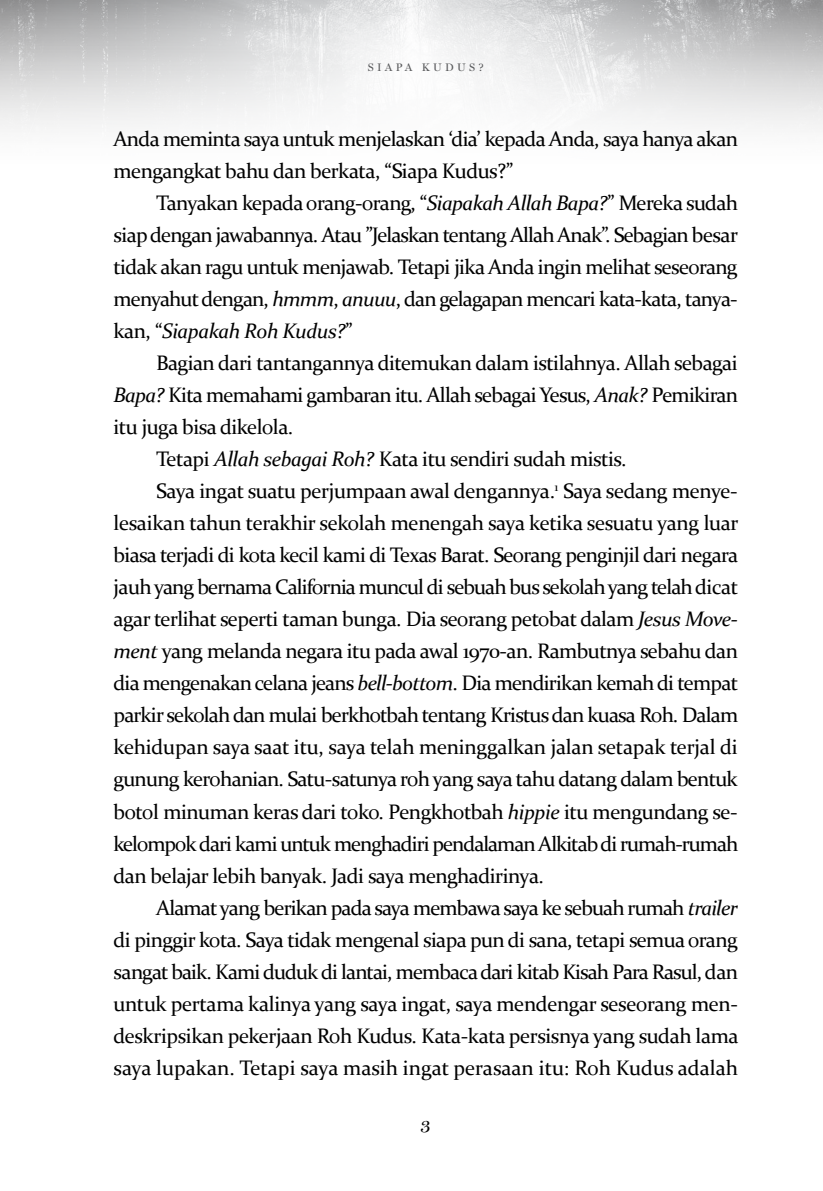
<style>
.page{position:relative;width:823px;height:1191px;background:#fff}
.page>*{position:absolute;margin:0;border:0;box-sizing:border-box;transform-origin:0 0}
.t1{font:21px/32px "Constantia";letter-spacing:-.035em;color:#000}
.t2{font:21px "Constantia";letter-spacing:-.01em;color:#000}
.t3{font:21px "Constantia";letter-spacing:-.015em;color:#000}
.t4{font:21px "Constantia";color:#000}
.t5{font:18px "Miller Display";color:#000}
.t6{font:11px "Miller Display";letter-spacing:.3em;color:#58595b}
.s1{font-style:italic}
</style>
<div class="page">
<img style="left:1px;top:0;width:821px;height:129px">
<p class="t6" style="left:367px;top:61px;width:10px">SIAPA</p>
<p class="t6" style="left:421px;top:61px;width:63px">KUDUS?</p>
<p class="t1" style="left:113px;top:122px;width:625px">Anda meminta saya untuk menjelaskan ‘dia’ kepada Anda, saya hanya akan mengangkat bahu dan berkata, “Siapa Kudus?”</p>
<p class="t1" style="left:113px;top:186px;width:626px;text-align:justify;text-indent:43px">Tanyakan kepada orang-orang, “<span class="s1">Siapakah Allah Bapa?</span>” Mereka sudah siap dengan jawabannya. Atau ”Jelaskan tentang Allah Anak”. Sebagian besar tidak akan ragu untuk menjawab. Tetapi jika Anda ingin melihat seseorang menyahut dengan, <span class="s1">hmmm</span>, <span class="s1">anuuu</span>, dan gelagapan mencari kata-kata, tanya&shy;kan, “<span class="s1">Siapakah Roh Kudus?</span>”</p>
<p class="t1" style="left:156px;top:346px;width:583px">Bagian dari tantangannya ditemukan dalam istilahnya. Allah sebagai</p>
<p class="t1" style="left:113px;top:378px;width:625px"><span class="s1">Bapa?</span> Kita memahami gambaran itu. Allah sebagai Yesus, <span class="s1">Anak?</span> Pemikiran</p>
<p class="t1" style="left:113px;top:410px;width:181px">itu juga bisa dikelola.</p>
<p class="t1" style="left:156px;top:442px;width:471px">Tetapi <span class="s1">Allah sebagai Roh?</span> Kata itu sendiri sudah mistis.</p>
<p class="t1" style="left:156px;top:474px;width:581px">Saya ingat suatu perjumpaan awal dengannya.<sup>1</sup> Saya sedang menye-</p>
<p class="t3" style="left:113px;top:509px;width:626px">lesaikan tahun terakhir sekolah menengah saya ketika sesuatu yang luar</p>
<p class="t1" style="left:113px;top:538px;width:625px">biasa terjadi di kota kecil kami di Texas Barat. Seorang penginjil dari negara</p>
<p class="t1" style="left:113px;top:570px;width:625px">jauh yang bernama California muncul di sebuah bus sekolah yang telah dicat</p>
<p class="t1" style="left:113px;top:602px;width:624px">agar terlihat seperti taman bunga. Dia seorang petobat dalam <span class="s1">Jesus Move-</span></p>
<p class="t1" style="left:113px;top:634px;width:625px"><span class="s1">ment</span> yang melanda negara itu pada awal 1970-an. Rambutnya sebahu dan</p>
<p class="t1" style="left:113px;top:666px;width:625px">dia mengenakan celana jeans <span class="s1">bell-bottom</span>. Dia mendirikan kemah di tempat</p>
<p class="t1" style="left:113px;top:698px;width:626px">parkir sekolah dan mulai berkhotbah tentang Kristus dan kuasa Roh. Dalam</p>
<p class="t2" style="left:113px;top:733px;width:625px">kehidupan saya saat itu, saya telah meninggalkan jalan setapak terjal di</p>
<p class="t1" style="left:113px;top:762px;width:625px">gunung kerohanian. Satu-satunya roh yang saya tahu datang dalam bentuk</p>
<p class="t1" style="left:113px;top:794px;width:623px">botol minuman keras dari toko. Pengkhotbah <span class="s1">hippie</span> itu mengundang se-</p>
<p class="t1" style="left:113px;top:826px;width:626px">kelompok dari kami untuk menghadiri pendalaman Alkitab di rumah-rumah</p>
<p class="t1" style="left:113px;top:858px;width:431px">dan belajar lebih banyak. Jadi saya menghadirinya.</p>
<p class="t1" style="left:156px;top:890px;width:583px">Alamat yang berikan pada saya membawa saya ke sebuah rumah <span class="s1">trailer</span></p>
<p class="t1" style="left:113px;top:922px;width:625px">di pinggir kota. Saya tidak mengenal siapa pun di sana, tetapi semua orang</p>
<p class="t1" style="left:113px;top:954px;width:625px">sangat baik. Kami duduk di lantai, membaca dari kitab Kisah Para Rasul, dan</p>
<p class="t1" style="left:113px;top:986px;width:623px">untuk pertama kalinya yang saya ingat, saya mendengar seseorang men-</p>
<p class="t1" style="left:113px;top:1018px;width:626px">deskripsikan pekerjaan Roh Kudus. Kata-kata persisnya yang sudah lama</p>
<p class="t4" style="left:113px;top:1053px;width:625px">saya lupakan. Tetapi saya masih ingat perasaan itu: Roh Kudus adalah</p>
<p class="t5" style="left:420px;top:1115px;width:12px">3</p>
</div>
